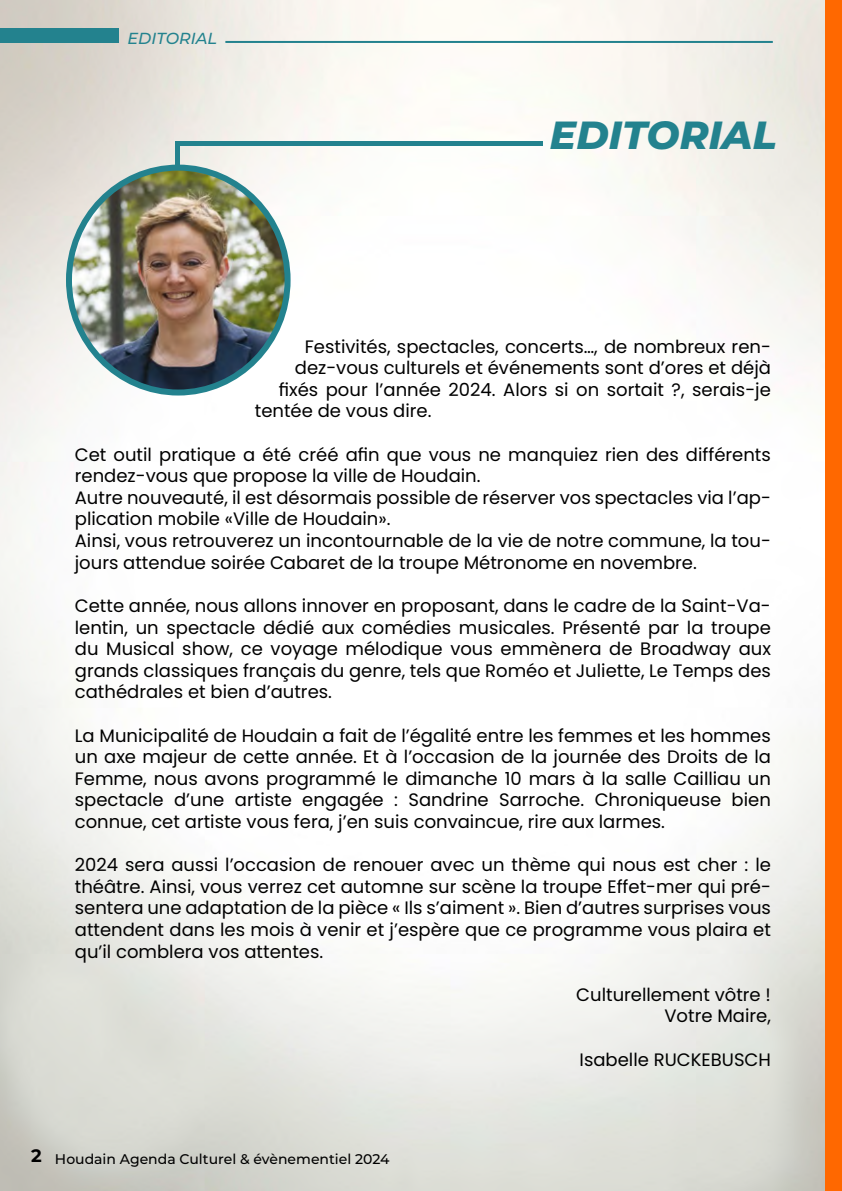
<style>
.page{position:relative;width:842px;height:1191px;background:#fff}
.page>*{position:absolute;margin:0;border:0;box-sizing:border-box;transform-origin:0 0}
.t1{font:italic 800 39.2px "Montserrat";color:#23828e}
.t2{font:18px/21.6px "Poppins";color:#000;text-align:justify}
.t3{font:italic 500 16px "Montserrat";color:#23828e}
.t4{font:500 14px "Montserrat";color:#000}
.s1{font-weight:700;font-size:18px}
</style>
<div class="page">
<img style="left:0;top:0;width:826px;height:1191px">
<div style="left:826px;top:0;width:16px;height:1191px;background:#ff6800"></div>
<hr style="left:175px;top:142px;width:368px;height:4px;background:#23828e">
<hr style="left:175px;top:142px;width:4px;height:81px;background:#23828e">
<div style="left:0;top:28px;width:118px;height:15px;background:#23828e"></div>
<hr style="left:225px;top:41px;width:548px;height:2px;background:#23828e">
<img style="left:69px;top:168px;width:219px;height:224px">
<div style="left:66px;top:165px;width:225px;height:230px;border:6px solid #23828e;border-radius:50%"></div>
<p class="t3" style="left:128px;top:27px;width:91px">EDITORIAL</p>
<h1 class="t1" style="left:550px;top:106px;width:228px">EDITORIAL</h1>
<p class="t2" style="left:305px;top:335px;width:468px">Festivités, spectacles, concerts…, de nombreux ren-</p>
<p class="t2" style="left:295px;top:357px;width:478px">dez-vous culturels et événements sont d’ores et déjà</p>
<p class="t2" style="left:279px;top:379px;width:494px">fixés pour l’année 2024. Alors si on sortait ?, serais-je</p>
<p class="t2" style="left:255px;top:400px;width:178px">tentée de vous dire.</p>
<p class="t2" style="left:75px;top:443px;width:698px;text-align:left">Cet outil pratique a été créé afin que vous ne manquiez rien des différents rendez-vous que propose la ville de Houdain.<br>Autre nouveauté, il est désormais possible de réserver vos spectacles via l’ap&shy;plication mobile «Ville de Houdain».<br>Ainsi, vous retrouverez un incontournable de la vie de notre commune, la tou&shy;jours attendue soirée Cabaret de la troupe Métronome en novembre.</p>
<p class="t2" style="left:75px;top:595px;width:698px">Cette année, nous allons innover en proposant, dans le cadre de la Saint-Va&shy;lentin, un spectacle dédié aux comédies musicales. Présenté par la troupe du Musical show, ce voyage mélodique vous emmènera de Broadway aux grands classiques français du genre, tels que Roméo et Juliette, Le Temps des cathédrales et bien d’autres.</p>
<p class="t2" style="left:75px;top:724px;width:698px">La Municipalité de Houdain a fait de l’égalité entre les femmes et les hommes un axe majeur de cette année. Et à l’occasion de la journée des Droits de la Femme, nous avons programmé le dimanche 10 mars à la salle Cailliau un spectacle d’une artiste engagée : Sandrine Sarroche. Chroniqueuse bien connue, cet artiste vous fera, j’en suis convaincue, rire aux larmes.</p>
<p class="t2" style="left:75px;top:854px;width:698px">2024 sera aussi l’occasion de renouer avec un thème qui nous est cher : le théâtre. Ainsi, vous verrez cet automne sur scène la troupe Effet-mer qui pré&shy;sentera une adaptation de la pièce « Ils s’aiment ». Bien d’autres surprises vous attendent dans les mois à venir et j’espère que ce programme vous plaira et qu’il comblera vos attentes.</p>
<p class="t2" style="left:576px;top:983px;width:196px;text-align:right">Culturellement vôtre !<br>Votre Maire,</p>
<p class="t2" style="left:580px;top:1048px;width:193px">Isabelle RUCKEBUSCH</p>
<p class="t4" style="left:31px;top:1149px;width:360px"><span class="s1">2</span> Houdain Agenda Culturel &amp; évènementiel 2024</p>
</div>
